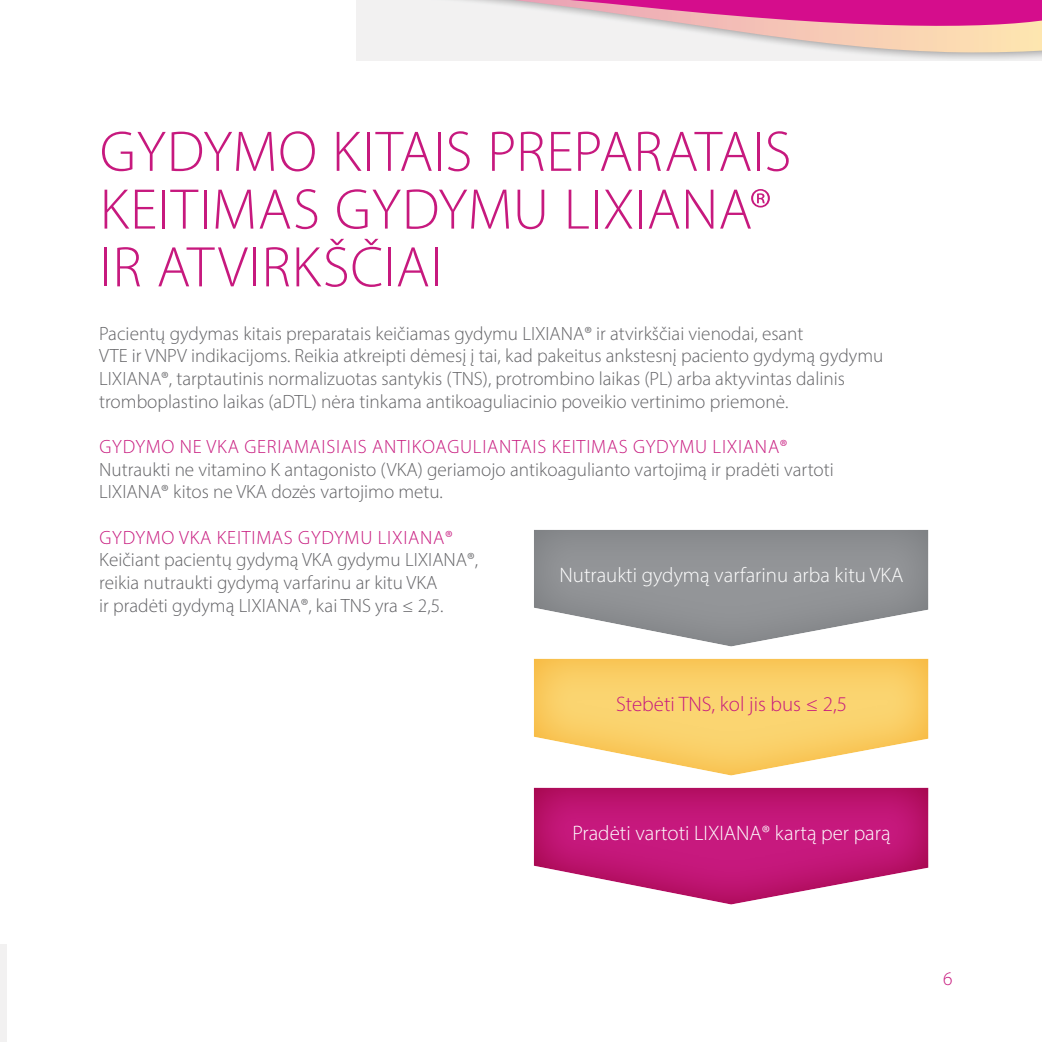
<style>
.page{position:relative;width:1042px;height:1042px;background:#fff}
.page>*{position:absolute;margin:0;border:0;box-sizing:border-box;transform-origin:0 0}
.t1{font:300 57.75px/57.8px "Myriad Pro";letter-spacing:.01em;color:#c7197e}
.t2{font:300 21px "Myriad Pro";color:#fff}
.t3{font:300 21px "Myriad Pro";color:#c7197e}
.t4{font:300 19.25px/22.8px "Myriad Pro";color:#636366}
.t5{font:300 19.25px "Myriad Pro";letter-spacing:.04em;color:#c7197e}
</style>
<div class="page">
<svg style="left:356px;top:0;width:686px;height:61px;fill:#f2f1f1"></svg>
<svg style="left:364px;top:0;width:678px;height:53px"></svg>
<div style="left:0;top:944px;width:7px;height:98px;background:#f2f1f1"></div>
<div style="left:531px;top:530px;width:399px;height:119px;background:#939598;opacity:.45"></div>
<svg style="left:533px;top:658px;width:396px;height:118px;fill:#fad26d"></svg>
<svg style="left:533px;top:787px;width:396px;height:118px;fill:#c4177a"></svg>
<h1 class="t1" style="left:100px;top:122px;width:693px">GYDYMO KITAIS PREPARATAIS<br>KEITIMAS GYDYMU LIXIANA®<br>IR ATVIRKŠČIAI</h1>
<p class="t4" style="left:99px;top:322px;width:785px">Pacientų gydymas kitais preparatais keičiamas gydymu LIXIANA® ir atvirkščiai vienodai, esant<br>VTE ir VNPV indikacijoms. Reikia atkreipti dėmesį į tai, kad pakeitus ankstesnį paciento gydymą gydymu LIXIANA®, tarptautinis normalizuotas santykis (TNS), protrombino laikas (PL) arba aktyvintas dalinis tromboplastino laikas (aDTL) nėra tinkama antikoaguliacinio poveikio vertinimo priemonė.</p>
<p class="t5" style="left:99px;top:435px;width:689px">GYDYMO NE VKA GERIAMAISIAIS ANTIKOAGULIANTAIS KEITIMAS GYDYMU LIXIANA®</p>
<p class="t4" style="left:99px;top:458px;width:736px">Nutraukti ne vitamino K antagonisto (VKA) geriamojo antikoagulianto vartojimą ir pradėti vartoti<br>LIXIANA® kitos ne VKA dozės vartojimo metu.</p>
<p class="t5" style="left:99px;top:525px;width:355px">GYDYMO VKA KEITIMAS GYDYMU LIXIANA®</p>
<p class="t4" style="left:99px;top:548px;width:380px">Keičiant pacientų gydymą VKA gydymu LIXIANA®, reikia nutraukti gydymą varfarinu ar kitu VKA<br>ir pradėti gydymą LIXIANA®, kai TNS yra ≤ 2,5.</p>
<p class="t2" style="left:559px;top:562px;width:345px">Nutraukti gydymą varfarinu arba kitu VKA</p>
<p class="t3" style="left:616px;top:691px;width:232px">Stebėti TNS, kol jis bus ≤ 2,5</p>
<p class="t2" style="left:572px;top:820px;width:320px">Pradėti vartoti LIXIANA® kartą per parą</p>
<p class="t5" style="left:943px;top:966px;width:11px">6</p>
</div>
